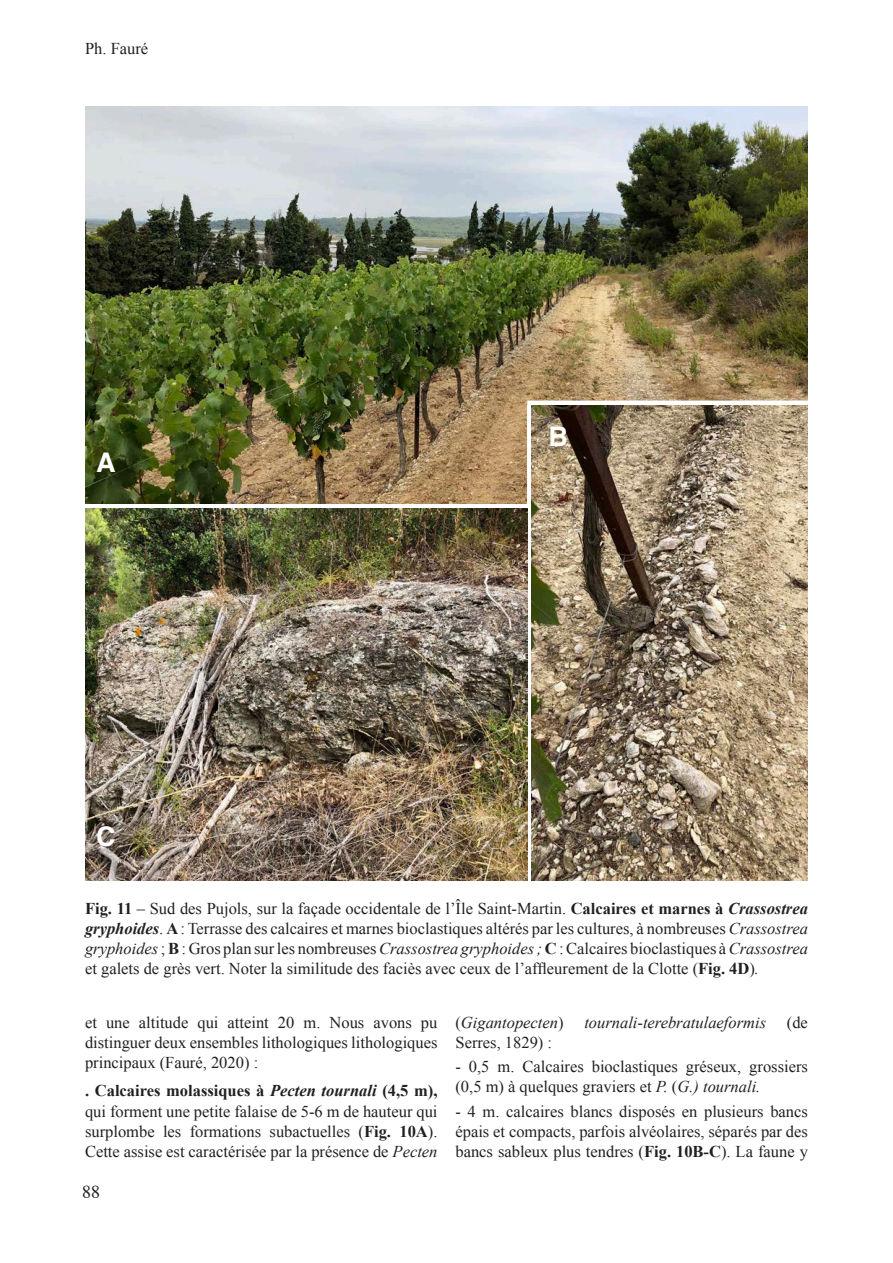
<style>
.page{position:relative;width:893px;height:1263px;background:#fff}
.page>*{position:absolute;margin:0;border:0;box-sizing:border-box;transform-origin:0 0}
.t1{font:700 27px "Helvetica";color:#fff}
.t2{font:18px "Times";color:#231f20}
.Normal__Web{font:16.5px/20.1px "Times New Roman";color:#231f20;text-align:justify}
.Normal__Web-2{font:italic 16.5px "Times New Roman";color:#222}
.Normal__Web-3{font:16.5px "Times New Roman";color:#222}
.s1{font-weight:700}
.s2{font-weight:700;font-style:italic}
.s3{font-style:italic}
.s4{font-style:italic;color:#222}
.s5{font-style:normal}
</style>
<div class="page">
<img style="left:85px;top:106px;width:723px;height:398px">
<hr style="left:527px;top:405px;width:4px;height:163px;background:#fff">
<hr style="left:527px;top:401px;width:281px;height:4px;background:#fff">
<img style="left:531px;top:405px;width:277px;height:476px">
<img style="left:85px;top:508px;width:442px;height:373px">
<p class="Normal__Web" style="left:85px;top:38px;width:65px">Ph. Fauré</p>
<p class="t1" style="left:96px;top:441px;width:21px">A</p>
<p class="t1" style="left:96px;top:815px;width:21px">C</p>
<p class="t1" style="left:549px;top:414px;width:21px">B</p>
<p class="Normal__Web" style="left:85px;top:898px;width:724px"><span class="s1">Fig. 11</span> – Sud des Pujols, sur la façade occidentale de l’Île Saint-Martin. <span class="s1">Calcaires et marnes à</span> <span class="s2">Crassostrea gryphoides</span>. <span class="s1">A</span> : Terrasse des calcaires et marnes bioclastiques altérés par les cultures, à nombreuses <span class="s3">Crassostrea gryphoides</span> ; <span class="s1">B</span> : Gros plan sur les nombreuses <span class="s3">Crassostrea gryphoides ;</span> <span class="s1">C</span> : Calcaires bioclastiques à <span class="s3">Crassostrea </span>et galets de grès vert. Noter la similitude des faciès avec ceux de l’affleurement de la Clotte (<span class="s1">Fig. 4D</span>)<span class="s3">.</span></p>
<p class="Normal__Web" style="left:85px;top:1012px;width:354px">et une altitude qui atteint 20 m. Nous avons pu distinguer deux ensembles lithologiques lithologiques principaux (Fauré, 2020) :</p>
<p class="Normal__Web" style="left:85px;top:1081px;width:354px"><span class="s1">. Calcaires molassiques à</span> <span class="s2">Pecten tournali</span> <span class="s1">(4,5 m), </span>qui forment une petite falaise de 5-6 m de hauteur qui surplombe les formations subactuelles (<span class="s1">Fig. 10A</span>).<br>Cette assise est caractérisée par la présence de <span class="s4">Pecten</span></p>
<p class="t2" style="left:82px;top:1175px;width:19px">88</p>
<p class="Normal__Web-2" style="left:455px;top:1011px;width:110px"><span class="s5">(</span>Gigantopecten<span class="s5">)</span></p>
<p class="Normal__Web-2" style="left:584px;top:1011px;width:183px">tournali<span class="s5">-</span>terebratulaeformis</p>
<p class="Normal__Web-3" style="left:787px;top:1011px;width:23px">(de</p>
<p class="Normal__Web-3" style="left:455px;top:1031px;width:98px">Serres, 1829) :</p>
<p class="Normal__Web" style="left:455px;top:1056px;width:354px">- 0,5 m. Calcaires bioclastiques gréseux, grossiers (0,5 m) à quelques graviers et <span class="s3">P.</span> (<span class="s3">G.) tournali.</span></p>
<p class="Normal__Web" style="left:455px;top:1101px;width:354px">- 4 m. calcaires blancs disposés en plusieurs bancs épais et compacts, parfois alvéolaires, séparés par des bancs sableux plus tendres (<span class="s1">Fig. 10B-C</span>). La faune y</p>
</div>
